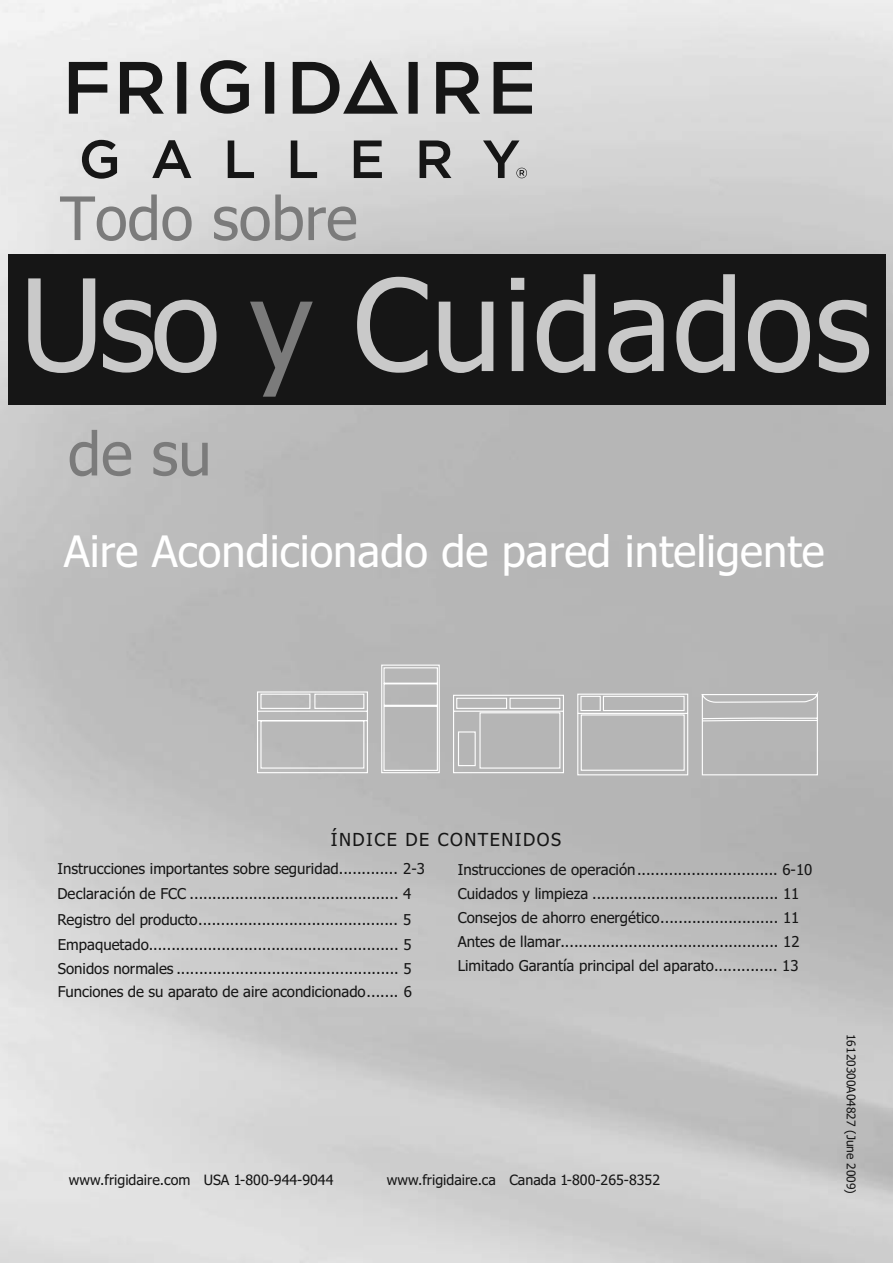
<style>
.page{position:relative;width:893px;height:1263px;background:#fff}
.page>*{position:absolute;margin:0;border:0;box-sizing:border-box;transform-origin:0 0}
.t1{font:127.5px "Tahoma";letter-spacing:.01em;color:#c9c9c9}
.t2{font:60px "Tahoma";color:#7b7b7b}
.t3{font:43.5px "Tahoma";color:#fff}
.t4{font:18px "Tahoma";letter-spacing:.085em;color:#161616}
.t5{font:15px/24px "Tahoma";color:#161616}
.t6{font:14.25px "Tahoma";color:#161616}
.t7{font:12px "Tahoma";color:#161616}
.s1{color:#7b7b7b}
</style>
<div class="page">
<img style="left:0;top:0;width:892px;height:1263px">
<div style="left:8px;top:254px;width:877px;height:151px;background:#161616"></div>
<svg style="left:256px;top:664px;width:562px;height:112px"></svg>
<svg style="left:409px;top:62px;width:9px;height:52px"></svg>
<svg style="left:200px;top:60px;width:49px;height:54px"></svg>
<svg style="left:493px;top:62px;width:39px;height:52px"></svg>
<svg style="left:69px;top:62px;width:38px;height:52px"></svg>
<svg style="left:120px;top:62px;width:44px;height:52px"></svg>
<svg style="left:177px;top:62px;width:9px;height:52px"></svg>
<svg style="left:265px;top:62px;width:9px;height:52px"></svg>
<svg style="left:436px;top:62px;width:44px;height:52px"></svg>
<svg style="left:293px;top:60px;width:105px;height:54px"></svg>
<svg style="left:82px;top:140px;width:35px;height:39px"></svg>
<svg style="left:152px;top:140px;width:39px;height:38px"></svg>
<svg style="left:228px;top:141px;width:26px;height:37px"></svg>
<svg style="left:291px;top:141px;width:26px;height:37px"></svg>
<svg style="left:354px;top:141px;width:28px;height:37px"></svg>
<svg style="left:420px;top:141px;width:31px;height:37px"></svg>
<svg style="left:483px;top:141px;width:44px;height:37px"></svg>
<h2 class="t2" style="left:60px;top:195px;width:299px">Todo sobre</h2>
<h1 class="t1" style="left:20px;top:274px;width:853px">Uso <span class="s1">y</span> Cuidados</h1>
<h2 class="t2" style="left:68px;top:430px;width:145px">de su</h2>
<h3 class="t3" style="left:64px;top:534px;width:762px">Aire Acondicionado de pared inteligente</h3>
<p class="t4" style="left:331px;top:832px;width:232px">ÍNDICE DE CONTENIDOS</p>
<p class="t5" style="left:57px;top:858px;width:369px">Instrucciones importantes sobre seguridad............. 2-3</p>
<p class="t5" style="left:57px;top:883px;width:355px">Declaración de FCC .............................................. 4</p>
<p class="t5" style="left:57px;top:909px;width:355px">Registro del producto............................................ 5</p>
<p class="t5" style="left:58px;top:934px;width:356px;line-height:23.5px;text-align:justify">Empaquetado....................................................... 5<br>Sonidos normales ................................................. 5<br>Funciones de su aparato de aire acondicionado....... 6</p>
<p class="t5" style="left:458px;top:858px;width:356px">Instrucciones de operación............................... 6-10</p>
<p class="t5" style="left:458px;top:883px;width:343px">Cuidados y limpiez ......................................... 11</p>
<p class="t5" style="left:458px;top:883px;width:343px;text-indent:123px">a<br>Consejos de ahorro energético.......................... 11<br>Antes de llamar................................................ 12<br>Limitado Garantía principal del aparato.............. 13</p>
<p class="t6" style="left:69px;top:1175px;width:266px">www.frigidaire.com USA 1-800-944-9044</p>
<p class="t6" style="left:387px;top:1175px;width:275px">www.frigidaire.ca Canada 1-800-265-8352</p>
<p class="t7" style="left:856px;top:1034px;width:161px;rotate:90deg">16120300A04827 (June 2009)</p>
</div>
